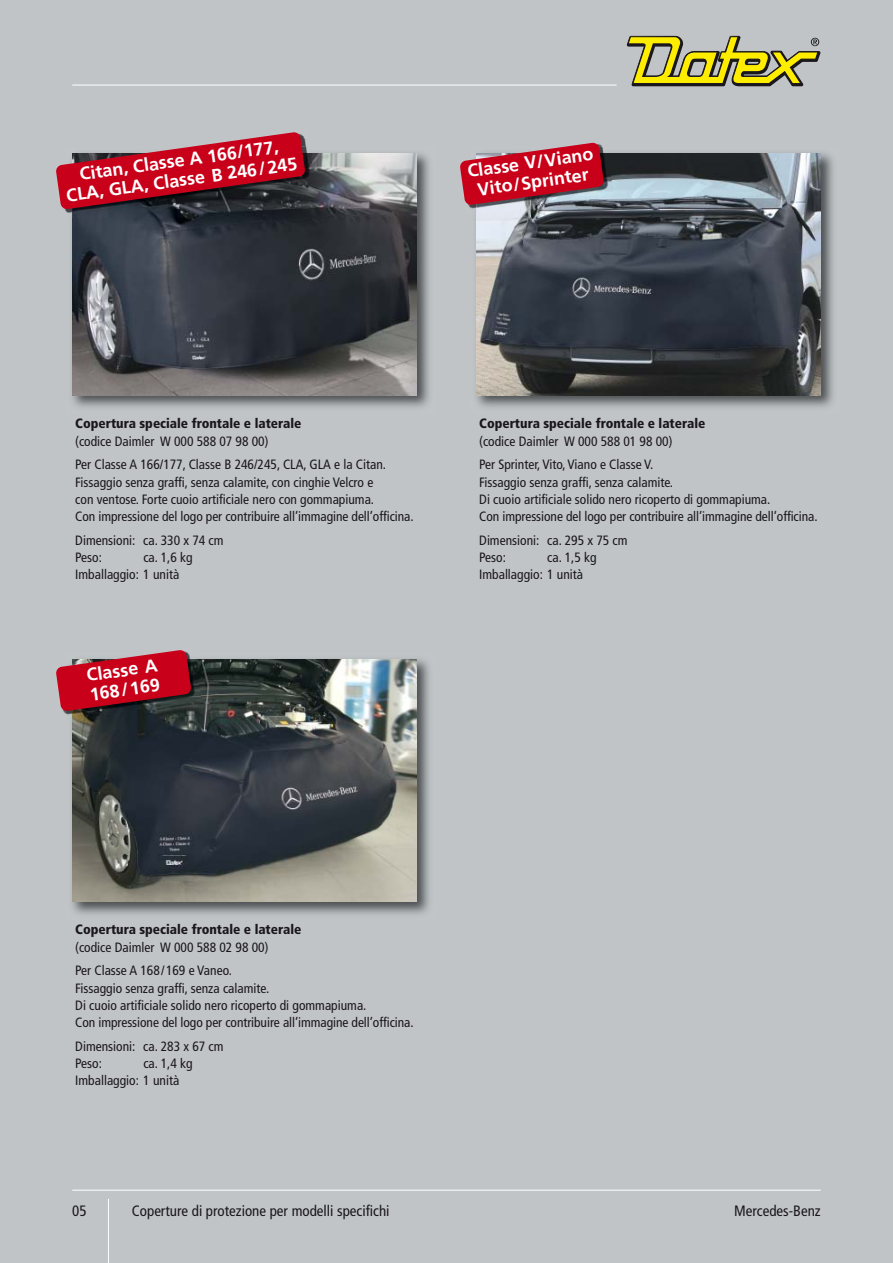
<style>
.page{position:relative;width:893px;height:1263px;background:#c1c4c7}
.page>*{position:absolute;margin:0;border:0;box-sizing:border-box;transform-origin:0 0}
.t1{font:700 18px/19.5px "Frutiger";color:#fff;text-align:center}
.t2{font:condensed 15px "Frutiger";color:#1a171c}
.t3{font:condensed 13.5px/17.2px "Frutiger";color:#1a171c}
.t4{font:900 condensed 13.5px "Frutiger";color:#1a171c}
</style>
<div class="page">
<img style="left:476px;top:153px;width:358px;height:255px">
<img style="left:476px;top:153px;width:345px;height:242px">
<img style="left:72px;top:659px;width:358px;height:256px">
<img style="left:72px;top:659px;width:345px;height:242px">
<hr style="left:72px;top:85px;width:545px;height:1px;background:#fff">
<svg style="left:627px;top:36px;width:193px;height:50px"></svg>
<hr style="left:72px;top:1190px;width:749px;height:1px;background:#fff">
<hr style="left:108px;top:1199px;width:1px;height:64px;background:#fff">
<img style="left:468px;top:205px;width:8px;height:4px">
<img style="left:476px;top:153px;width:137px;height:60px">
<svg style="left:460px;top:142px;width:144px;height:63px"></svg>
<img style="left:63px;top:711px;width:9px;height:4px">
<img style="left:72px;top:659px;width:129px;height:60px">
<svg style="left:56px;top:650px;width:135px;height:61px"></svg>
<img style="left:72px;top:153px;width:358px;height:255px">
<img style="left:72px;top:153px;width:345px;height:242px">
<img style="left:65px;top:209px;width:7px;height:4px">
<img style="left:305px;top:146px;width:2px;height:7px">
<img style="left:72px;top:153px;width:243px;height:64px">
<svg style="left:56px;top:132px;width:249px;height:77px"></svg>
<h1 class="t1" style="left:62px;top:168px;width:235px;rotate:-8deg">Citan, Classe A 166/177,<br>CLA, GLA, Classe B 246/245</h1>
<h1 class="t1" style="left:466px;top:163px;width:128px;rotate:-8deg">Classe V/Viano<br>Vito/Sprinter</h1>
<p class="t4" style="left:75px;top:418px;width:228px">Copertura speciale frontale e laterale</p>
<p class="t3" style="left:75px;top:430px;width:312px;line-height:23.7px">(codice Daimler W 000 588 07 98 00)<br>Per Classe A 166/177, Classe B 246/245, CLA, GLA e la Citan.</p>
<p class="t3" style="left:75px;top:474px;width:340px">Fissaggio senza graffi, senza calamite, con cinghie Velcro e<br>con ventose. Forte cuoio artificiale nero con gommapiuma.<br>Con impressione del logo per contribuire all’immagine dell’officina.</p>
<p class="t3" style="left:75px;top:532px;width:150px">Dimensioni: ca. 330 x 74 cm<br>Peso:</p>
<p class="t3" style="left:75px;top:550px;width:119px;text-indent:68px">ca. 1,6 kg<br>Imballaggio: 1 unità</p>
<h1 class="t1" style="left:85px;top:667px;width:73px;text-align:left;rotate:-8deg">Classe A<br>168/169</h1>
<p class="t4" style="left:479px;top:418px;width:228px">Copertura speciale frontale e laterale</p>
<p class="t3" style="left:479px;top:430px;width:195px;line-height:23.7px">(codice Daimler W 000 588 01 98 00)<br>Per Sprinter, Vito, Viano e Classe V.</p>
<p class="t3" style="left:479px;top:474px;width:340px">Fissaggio senza graffi, senza calamite.<br>Di cuoio artificiale solido nero ricoperto di gommapiuma.<br>Con impressione del logo per contribuire all’immagine dell’officina.</p>
<p class="t3" style="left:479px;top:532px;width:150px">Dimensioni: ca. 295 x 75 cm<br>Peso:</p>
<p class="t3" style="left:479px;top:550px;width:119px;text-indent:68px">ca. 1,5 kg<br>Imballaggio: 1 unità</p>
<p class="t4" style="left:75px;top:924px;width:228px">Copertura speciale frontale e laterale</p>
<p class="t3" style="left:75px;top:936px;width:195px;line-height:23.7px">(codice Daimler W 000 588 02 98 00)<br>Per Classe A 168/169 e Vaneo.</p>
<p class="t3" style="left:75px;top:980px;width:340px">Fissaggio senza graffi, senza calamite.<br>Di cuoio artificiale solido nero ricoperto di gommapiuma.<br>Con impressione del logo per contribuire all’immagine dell’officina.</p>
<p class="t3" style="left:75px;top:1038px;width:150px">Dimensioni: ca. 283 x 67 cm<br>Peso:</p>
<p class="t3" style="left:75px;top:1056px;width:119px;text-indent:68px">ca. 1,4 kg<br>Imballaggio: 1 unità</p>
<p class="t2" style="left:72px;top:1204px;width:16px">05</p>
<p class="t2" style="left:132px;top:1204px;width:259px">Coperture di protezione per modelli specifichi</p>
<p class="t2" style="left:734px;top:1204px;width:88px">Mercedes-Benz</p>
</div>
